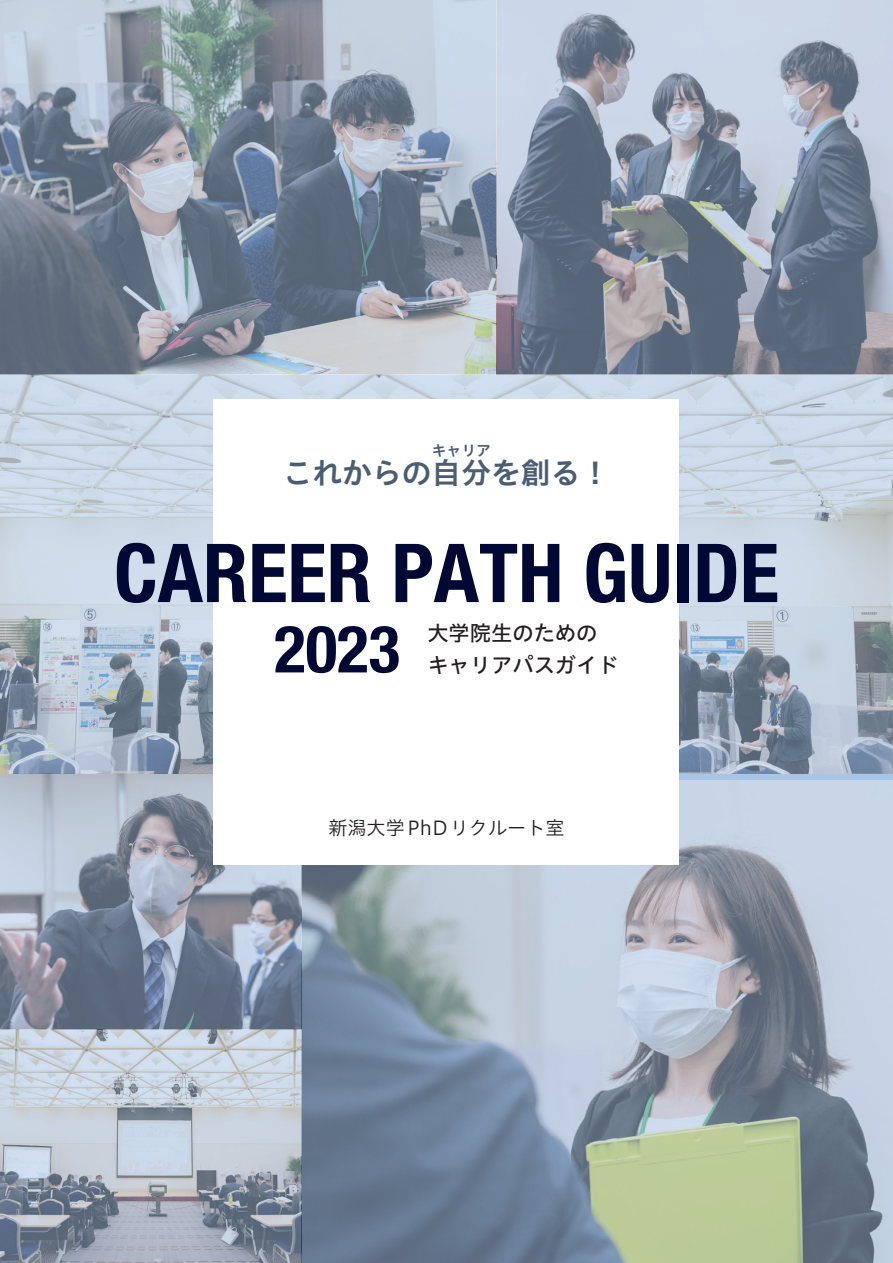
<style>
.page{position:relative;width:893px;height:1263px;background:#fff}
.page>*{position:absolute;margin:0;border:0;box-sizing:border-box;transform-origin:0 0}
.t1{font:700 condensed 81.45px "Helvetica Neue";color:#000833}
.t2{font:700 condensed 65.55px "Helvetica Neue";color:#000833}
.t3{font:29.7px "Hiragino UD Sans Std N W6";color:#4b5d72}
.t4{font:21.3px/32px "Hiragino UD Sans Std N W5";color:#231f20}
.t5{font:19.2px "Hiragino UD Sans Std N W3";color:#231f20}
.t6{font:14.85px "Hiragino UD Sans Std N W6";color:#4b5d72}
</style>
<div class="page">
<img style="left:302px;top:780px;width:591px;height:483px">
<img style="left:0;top:0;width:893px;height:774px">
<img style="left:0;top:774px;width:302px;height:489px">
<div style="left:214px;top:399px;width:465px;height:465px;background:#fff"></div>
<p class="t6" style="left:432px;top:439px;width:61px">キャリア</p>
<h3 class="t3" style="left:283px;top:450px;width:329px">これからの自分を創る！</h3>
<h1 class="t1" style="left:114px;top:505px;width:667px">CAREER PATH GUIDE</h1>
<h2 class="t2" style="left:274px;top:595px;width:127px">2023</h2>
<p class="t4" style="left:427px;top:616px;width:193px">大学院生のためのキャリアパスガイド</p>
<p class="t5" style="left:328px;top:814px;width:238px">新潟大学PhDリクルート室</p>
</div>
